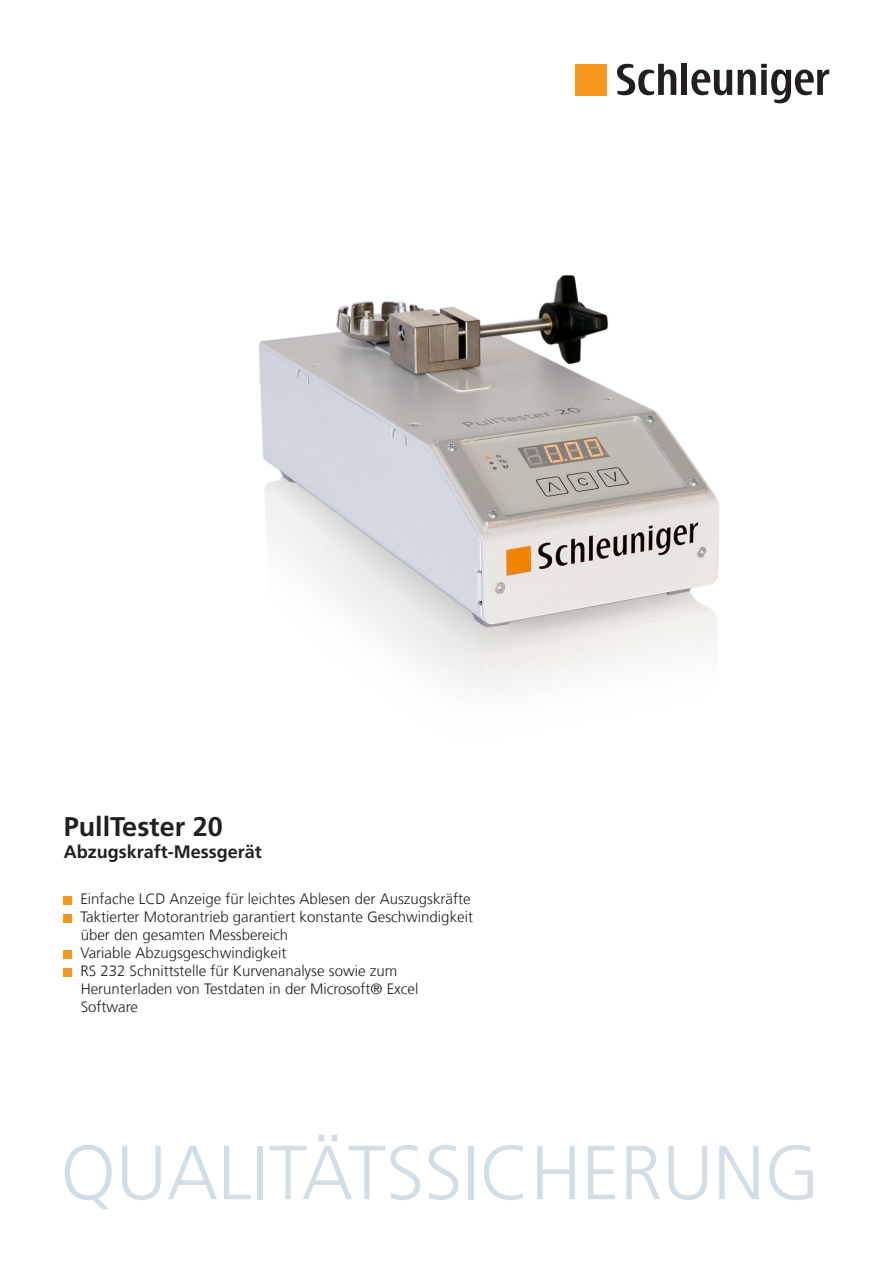
<style>
.page{position:relative;width:893px;height:1263px;background:#fff}
.page>*{position:absolute;margin:0;border:0;box-sizing:border-box;transform-origin:0 0}
.t1{font:300 76.5px "Frutiger LT Com";color:#d2dde6}
.t2{font:700 27px "Frutiger LT Com";color:#231f20}
.t3{font:700 18px "Frutiger LT Com";color:#231f20}
.copy{font:300 15px/18px "Frutiger LT Com";color:#231f20}
</style>
<div class="page">
<div style="left:576px;top:64px;width:31px;height:31px;background:#f7971d"></div>
<div style="left:681px;top:64px;width:6px;height:31px;background:#231f20"></div>
<svg style="left:691px;top:64px;width:138px;height:39px"></svg>
<svg style="left:617px;top:64px;width:59px;height:31px"></svg>
<div style="left:64px;top:896px;width:8px;height:8px;background:#f7971d"></div>
<div style="left:64px;top:914px;width:8px;height:8px;background:#f7971d"></div>
<div style="left:64px;top:950px;width:8px;height:8px;background:#f7971d"></div>
<div style="left:64px;top:968px;width:8px;height:8px;background:#f7971d"></div>
<img style="left:259px;top:274px;width:461px;height:419px">
<p class="t2" style="left:64px;top:811px;width:161px">PullTester 20</p>
<p class="t3" style="left:64px;top:841px;width:199px">Abzugskraft-Messgerät</p>
<p class="copy" style="left:80px;top:890px;width:392px">Einfache LCD Anzeige für leichtes Ablesen der Auszugskräfte</p>
<p class="copy" style="left:80px;top:908px;width:394px">Taktierter Motorantrieb garantiert konstante Geschwindigkeit</p>
<p class="copy" style="left:81px;top:926px;width:209px">über den gesamten Messbereich</p>
<p class="copy" style="left:80px;top:944px;width:207px">Variable Abzugsgeschwindigkeit</p>
<p class="copy" style="left:80px;top:962px;width:339px">RS 232 Schnittstelle für Kurvenanalyse sowie zum<br>Herunterladen von Testdaten in der Microsoft® Excel<br>Software</p>
<p class="t1" style="left:61px;top:1128px;width:760px">QUALITÄTSSICHERUNG</p>
</div>
